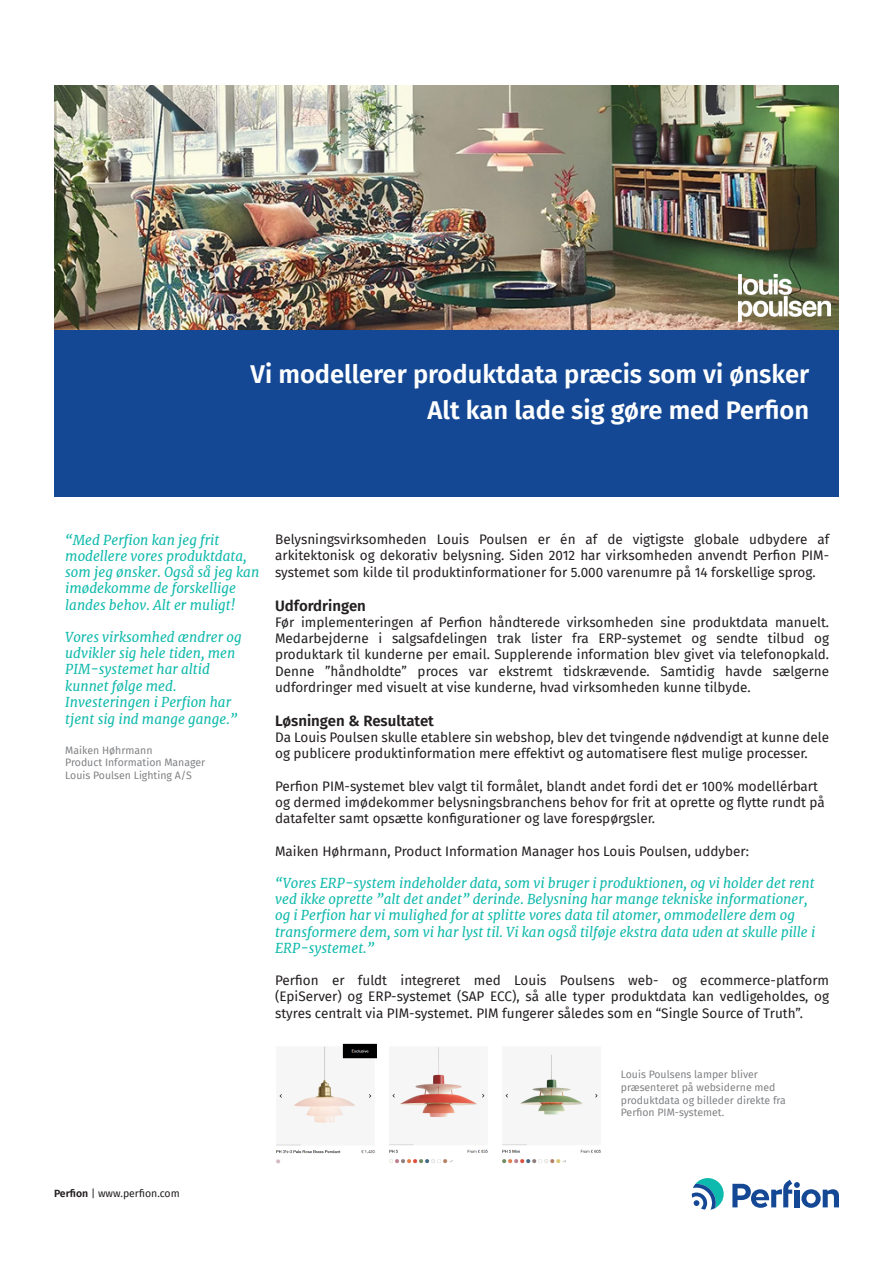
<style>
.page{position:relative;width:893px;height:1263px;background:#fff}
.page>*{position:absolute;margin:0;border:0;box-sizing:border-box;transform-origin:0 0}
.t1{font:600 25.5px "Fira Sans";color:#fff}
.t2{font:600 15px "Fira Sans";color:#231f20}
.t3{font:13.5px/16.2px "Fira Sans";color:#231f20;text-align:justify}
.t4{font:italic 13.5px/16.2px "Merriweather";color:#10baac}
.t5{font:10.5px/12.6px "Fira Sans";color:#808285}
.t6{font:10.5px "Fira Sans";color:#231f20}
.s1{font-weight:600}
</style>
<div class="page">
<img style="left:54px;top:85px;width:785px;height:245px">
<div style="left:54px;top:330px;width:785px;height:166px;background:#144894"></div>
<svg style="left:692px;top:1178px;width:32px;height:32px"></svg>
<svg style="left:732px;top:1180px;width:107px;height:28px"></svg>
<img style="left:738px;top:274px;width:92px;height:47px">
<img style="left:276px;top:1043px;width:324px;height:121px">
<p class="t1" style="left:251px;top:353px;width:560px">Vi modellerer produktdata præcis som vi ønsker</p>
<p class="t1" style="left:428px;top:389px;width:383px">Alt kan lade sig gøre med Perfion</p>
<p class="t4" style="left:65px;top:532px;width:196px">“Med Perfion kan jeg frit modellere vores produktdata, som jeg ønsker. Også så jeg kan imødekomme de forskellige landes behov. Alt er muligt!</p>
<p class="t4" style="left:65px;top:629px;width:178px">Vores virksomhed ændrer og udvikler sig hele tiden, men<br>PIM-systemet har altid kunnet følge med.<br>Investeringen i Perfion har tjent sig ind mange gange.”</p>
<p class="t5" style="left:65px;top:743px;width:89px">Maiken Høhrmann</p>
<p class="t5" style="left:65px;top:756px;width:141px">Product Information Manager<br>Louis Poulsen Lighting A/S</p>
<p class="t3" style="left:275px;top:531px;width:556px">Belysningsvirksomheden Louis Poulsen er én af de vigtigste globale udbydere af arkitektonisk og dekorativ belysning. Siden 2012 har virksomheden anvendt Perfion PIM&shy;systemet som kilde til produktinformationer for 5.000 varenumre på 14 forskellige sprog.</p>
<p class="t2" style="left:275px;top:593px;width:92px">Udfordringen</p>
<p class="t3" style="left:275px;top:614px;width:556px">Før implementeringen af Perfion håndterede virksomheden sine produktdata manuelt.<br>Medarbejderne i salgsafdelingen trak lister fra ERP-systemet og sendte tilbud og produktark til kunderne per email. Supplerende information blev givet via telefonopkald.<br>Denne ”håndholdte” proces var ekstremt tidskrævende. Samtidig havde sælgerne udfordringer med visuelt at vise kunderne, hvad virksomheden kunne tilbyde.</p>
<p class="t2" style="left:275px;top:708px;width:160px">Løsningen &amp; Resultatet</p>
<p class="t3" style="left:275px;top:729px;width:556px">Da Louis Poulsen skulle etablere sin webshop, blev det tvingende nødvendigt at kunne dele og publicere produktinformation mere effektivt og automatisere flest mulige processer.</p>
<p class="t3" style="left:275px;top:778px;width:551px;text-align:left">Perfion PIM-systemet blev valgt til formålet, blandt andet fordi det er 100% modellérbart og dermed imødekommer belysningsbranchens behov for frit at oprette og flytte rundt på datafelter samt opsætte konfigurationer og lave forespørgsler.</p>
<p class="t3" style="left:275px;top:842px;width:476px">Maiken Høhrmann, Product Information Manager hos Louis Poulsen, uddyber:</p>
<p class="t4" style="left:275px;top:875px;width:542px">“Vores ERP-system indeholder data, som vi bruger i produktionen, og vi holder det rent ved ikke oprette ”alt det andet” derinde. Belysning har mange tekniske informationer, og i Perfion har vi mulighed for at splitte vores data til atomer, ommodellere dem og transformere dem, som vi har lyst til. Vi kan også tilføje ekstra data uden at skulle pille i ERP-systemet.”</p>
<p class="t3" style="left:275px;top:972px;width:556px">Perfion er fuldt integreret med Louis Poulsens web- og ecommerce-platform (EpiServer) og ERP-systemet (SAP ECC), så alle typer produktdata kan vedligeholdes, og styres centralt via PIM-systemet. PIM fungerer således som en “Single Source of Truth”.</p>
<p class="t5" style="left:621px;top:1068px;width:167px">Louis Poulsens lamper bliver præsenteret på websiderne med produktdata og billeder direkte fra<br>Perfion PIM-systemet.</p>
<p class="t6" style="left:54px;top:1186px;width:127px"><span class="s1">Perfion</span> | www.perfion.com</p>
</div>
